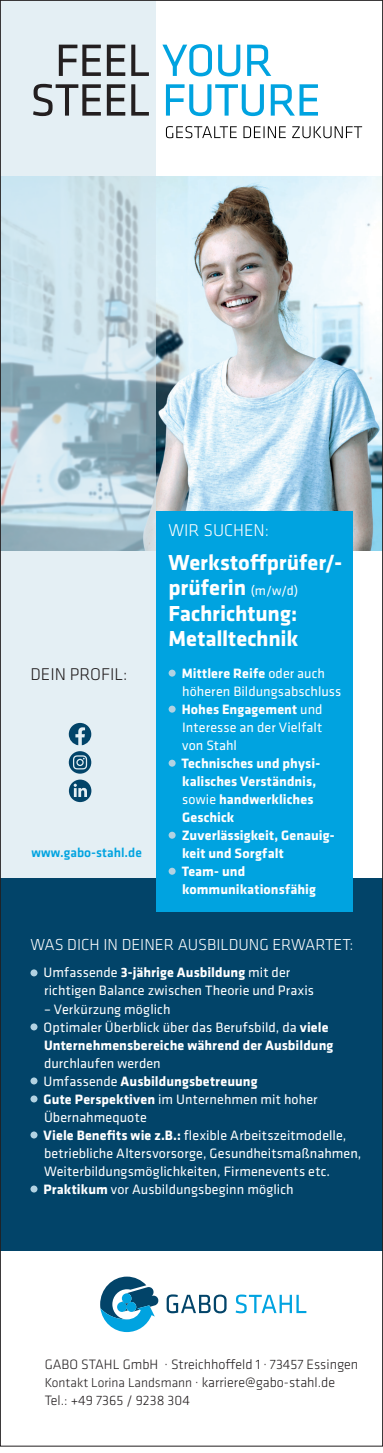
<style>
.page{position:relative;width:383px;height:1453px;background:#fff}
.page>*{position:absolute;margin:0;border:0;box-sizing:border-box;transform-origin:0 0}
.t1{font:700 22.5px/25.5px "Klavika";letter-spacing:-.005em;color:#fff}
.t2{font:300 17.7px "Klavika";color:#231f20}
.t3{font:300 17.7px "Klavika";color:#fff}
.t4{font:300 16.5px "Klavika";color:#fff}
.t5{font:14.1px/18px "Klavika";letter-spacing:.005em;color:#fff}
.t6{font:700 14.1px/18px "Klavika";letter-spacing:.005em;color:#fff}
.t7{font:300 14.1px/18px "Klavika";color:#231f20}
.t8{font:500 13.5px "Klavika";color:#00a3e0}
.s1{font-weight:400;font-size:13.5px}
.s2{font-weight:700}
.s3{font-weight:400}
.s4{font-size:13.35px}
</style>
<div class="page">
<img style="left:156px;top:176px;width:225px;height:374px">
<svg style="left:2px;top:2px;width:154px;height:876px;background:#d1e2e9"></svg>
<div style="left:0;top:878px;width:383px;height:372px;background:#024469"></div>
<svg style="left:33px;top:84px;width:116px;height:32px;background:#a6acb0"></svg>
<svg style="left:59px;top:45px;width:90px;height:31px;background:#a3a9ac"></svg>
<svg style="left:166px;top:84px;width:152px;height:32px"></svg>
<svg style="left:162px;top:44px;width:109px;height:32px"></svg>
<svg style="left:69px;top:751px;width:22px;height:22px"></svg>
<svg style="left:69px;top:779px;width:22px;height:23px"></svg>
<svg style="left:69px;top:722px;width:22px;height:23px"></svg>
<div style="left:30px;top:969px;width:7px;height:7px;background:#b2d2e2;border-radius:50%"></div>
<div style="left:30px;top:1023px;width:7px;height:7px;background:#b2d2e2;border-radius:50%"></div>
<div style="left:30px;top:1077px;width:7px;height:7px;background:#b2d2e2;border-radius:50%"></div>
<div style="left:30px;top:1095px;width:7px;height:7px;background:#b2d2e2;border-radius:50%"></div>
<div style="left:30px;top:1131px;width:7px;height:7px;background:#b2d2e2;border-radius:50%"></div>
<div style="left:30px;top:1185px;width:7px;height:7px;background:#b2d2e2;border-radius:50%"></div>
<svg style="left:166px;top:126px;width:196px;height:12px"></svg>
<div style="left:156px;top:511px;width:196px;height:400px;background:#00a3e0"></div>
<div style="left:168px;top:669px;width:7px;height:7px;background:#b2d2e2;border-radius:50%"></div>
<div style="left:168px;top:705px;width:7px;height:7px;background:#b2d2e2;border-radius:50%"></div>
<div style="left:168px;top:759px;width:7px;height:7px;background:#b2d2e2;border-radius:50%"></div>
<svg style="left:168px;top:831px;width:7px;height:7px"></svg>
<svg style="left:168px;top:867px;width:7px;height:7px"></svg>
<svg style="left:235px;top:1294px;width:71px;height:19px"></svg>
<svg style="left:166px;top:1294px;width:60px;height:19px"></svg>
<svg style="left:100px;top:1276px;width:59px;height:55px"></svg>
<p class="t2" style="left:30px;top:663px;width:98px">DEIN PROFIL:</p>
<p class="t8" style="left:31px;top:843px;width:112px">www.gabo-stahl.de</p>
<p class="t3" style="left:168px;top:520px;width:102px">WIR SUCHEN:</p>
<h1 class="t1" style="left:168px;top:550px;width:175px">Werkstoffprüfer/- prüferin <span class="s1">(m/w/d)<br></span>Fachrichtung:<br>Metalltechnik</h1>
<p class="t5" style="left:182px;top:663px;width:161px"><span class="s2">Mittlere Reife</span> oder auch höheren Bildungsabschluss<br><span class="s2">Hohes Engagement</span> und<br>Interesse an der Vielfalt von Stahl</p>
<p class="t6" style="left:181px;top:754px;width:154px">Technisches und physi&shy;kalisches Verständnis, <span class="s3">sowie</span> handwerkliches<br>Geschick<br>Zuverlässigkeit, Genauig&shy;keit und Sorgfalt<br>Team- und kommunikationsfähig</p>
<p class="t5" style="left:264px;top:554px;width:51px">(m/w/d)</p>
<p class="t4" style="left:30px;top:934px;width:324px">WAS DICH IN DEINER AUSBILDUNG ERWARTET:</p>
<p class="t5" style="left:44px;top:963px;width:272px">Umfassende <span class="s2">3-jährige Ausbildung</span> mit der richtigen Balance zwischen Theorie und Praxis</p>
<p class="t5" style="left:44px;top:999px;width:291px">– Verkürzung möglich<br>Optimaler Überblick über das Berufsbild, da <span class="s2">viele<br>Unternehmensbereiche während der Ausbildung</span></p>
<p class="t5" style="left:44px;top:1053px;width:319px">durchlaufen werden<br>Umfassende <span class="s2">Ausbildungsbetreuung<br>Gute Perspektiven</span> im Unternehmen mit hoher Übernahmequote<br><span class="s2">Viele Benefits wie z.B.:</span> flexible Arbeitszeitmodelle, betriebliche Altersvorsorge, Gesundheitsmaßnahmen, Weiterbildungsmöglichkeiten, Firmenevents etc.<br><span class="s2">Praktikum</span> vor Ausbildungsbeginn möglich</p>
<p class="t7" style="left:45px;top:1355px;width:315px">GABO STAHL GmbH · Streichhoffeld 1 · 73457 Essingen<br><span class="s4">Kontakt Lorina Landsmann</span> · karriere@gabo-stahl.de<br>Tel.: +49 7365 / 9238 304</p>
</div>
